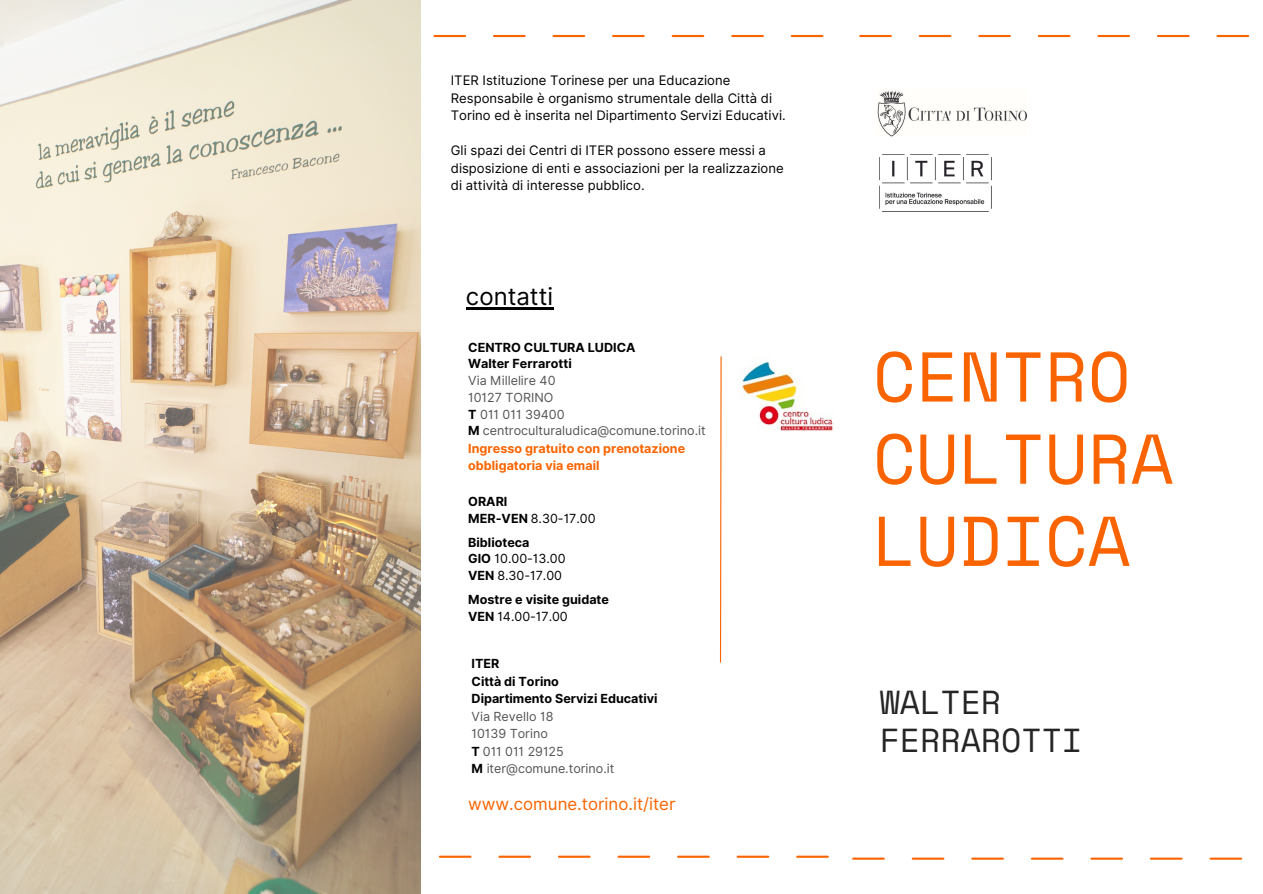
<style>
.page{position:relative;width:1263px;height:894px;background:#fff}
.page>*{position:absolute;margin:0;border:0;box-sizing:border-box;transform-origin:0 0}
.t1{font:70.2px "Space Mono";color:#fa6400}
.t2{font:53.7px "CMU Serif";color:#fa6400}
.t3{font:33.15px "Space Mono";color:#252426}
.t4{font:24px "Inter";color:#000}
.t5{font:16.8px "Inter";color:#fa6400}
.t6{font:13.05px "Inter";color:#000}
.t7{font:12.6px "Inter";color:#545454}
.t8{font:700 12.6px "Inter";color:#000}
.t9{font:12.6px "Inter";color:#000}
.t10{font:700 12.6px "Inter";color:#fa6400}
.s1{font-weight:700;color:#000}
.s2{font-weight:700}
</style>
<div class="page">
<img style="left:882px;top:157px;width:107px;height:49px">
<img style="left:737px;top:359px;width:96px;height:71px">
<img style="left:0;top:0;width:421px;height:893px">
<img style="left:877px;top:90px;width:150px;height:47px">
<svg style="left:720px;top:356px;width:2px;height:307px"></svg>
<hr style="left:466px;top:307px;width:87px;height:3px;background:#000">
<p class="t2" style="left:429px;top:-26px;width:400px">_______</p>
<p class="t6" style="left:451px;top:73px;width:281px">ITER Istituzione Torinese per una Educazione</p>
<p class="t6" style="left:451px;top:90px;width:323px">Responsabile è organismo strumentale della Città di</p>
<p class="t6" style="left:451px;top:108px;width:336px">Torino ed è inserita nel Dipartimento Servizi Educativi.</p>
<p class="t6" style="left:451px;top:143px;width:317px">Gli spazi dei Centri di ITER possono essere messi a</p>
<p class="t6" style="left:451px;top:160px;width:334px">disposizione di enti e associazioni per la realizzazione</p>
<p class="t6" style="left:451px;top:178px;width:195px">di attività di interesse pubblico.</p>
<p class="t2" style="left:855px;top:-26px;width:400px">_______</p>
<p class="t4" style="left:466px;top:282px;width:89px">contatti</p>
<p class="t8" style="left:468px;top:339px;width:169px">CENTRO CULTURA LUDICA</p>
<p class="t8" style="left:468px;top:356px;width:105px">Walter Ferrarotti</p>
<p class="t7" style="left:468px;top:373px;width:89px">Via Millelire 40</p>
<p class="t7" style="left:468px;top:389px;width:87px">10127 TORINO</p>
<p class="t7" style="left:468px;top:406px;width:98px"><span class="s1">T</span> 011 011 39400</p>
<p class="t7" style="left:468px;top:423px;width:239px"><span class="s1">M</span> centroculturaludica@comune.torino.it</p>
<p class="t10" style="left:468px;top:441px;width:218px">Ingresso gratuito con prenotazione</p>
<p class="t10" style="left:468px;top:457px;width:133px">obbligatoria via email</p>
<p class="t8" style="left:468px;top:494px;width:41px">ORARI</p>
<p class="t9" style="left:468px;top:510px;width:129px"><span class="s2">MER-VEN</span> 8.30-17.00</p>
<p class="t8" style="left:468px;top:534px;width:63px">Biblioteca</p>
<p class="t9" style="left:468px;top:551px;width:99px"><span class="s2">GIO</span> 10.00-13.00</p>
<p class="t9" style="left:468px;top:568px;width:95px"><span class="s2">VEN</span> 8.30-17.00</p>
<p class="t8" style="left:468px;top:591px;width:142px">Mostre e visite guidate</p>
<p class="t9" style="left:468px;top:608px;width:101px"><span class="s2">VEN</span> 14.00-17.00</p>
<p class="t8" style="left:472px;top:656px;width:29px">ITER</p>
<p class="t8" style="left:472px;top:673px;width:89px">Città di Torino</p>
<p class="t8" style="left:472px;top:691px;width:187px">Dipartimento Servizi Educativi</p>
<p class="t7" style="left:472px;top:708px;width:83px">Via Revello 18</p>
<p class="t7" style="left:472px;top:726px;width:78px">10139 Torino</p>
<p class="t7" style="left:472px;top:743px;width:94px"><span class="s1">T</span> 011 011 29125</p>
<p class="t7" style="left:472px;top:761px;width:144px"><span class="s1">M</span> iter@comune.torino.it</p>
<p class="t5" style="left:468px;top:793px;width:209px">www.comune.torino.it/iter</p>
<p class="t2" style="left:833px;top:918px;width:400px;rotate:-180deg">_ _ _ _ _ _ _</p>
<p class="t1" style="left:873px;top:323px;width:259px">CENTRO</p>
<p class="t1" style="left:873px;top:405px;width:302px">CULTURA</p>
<p class="t1" style="left:873px;top:487px;width:259px">LUDICA</p>
<p class="t3" style="left:880px;top:676px;width:123px">WALTER</p>
<p class="t3" style="left:880px;top:715px;width:204px">FERRAROTTI</p>
<p class="t2" style="left:848px;top:796px;width:400px">_______</p>
</div>
